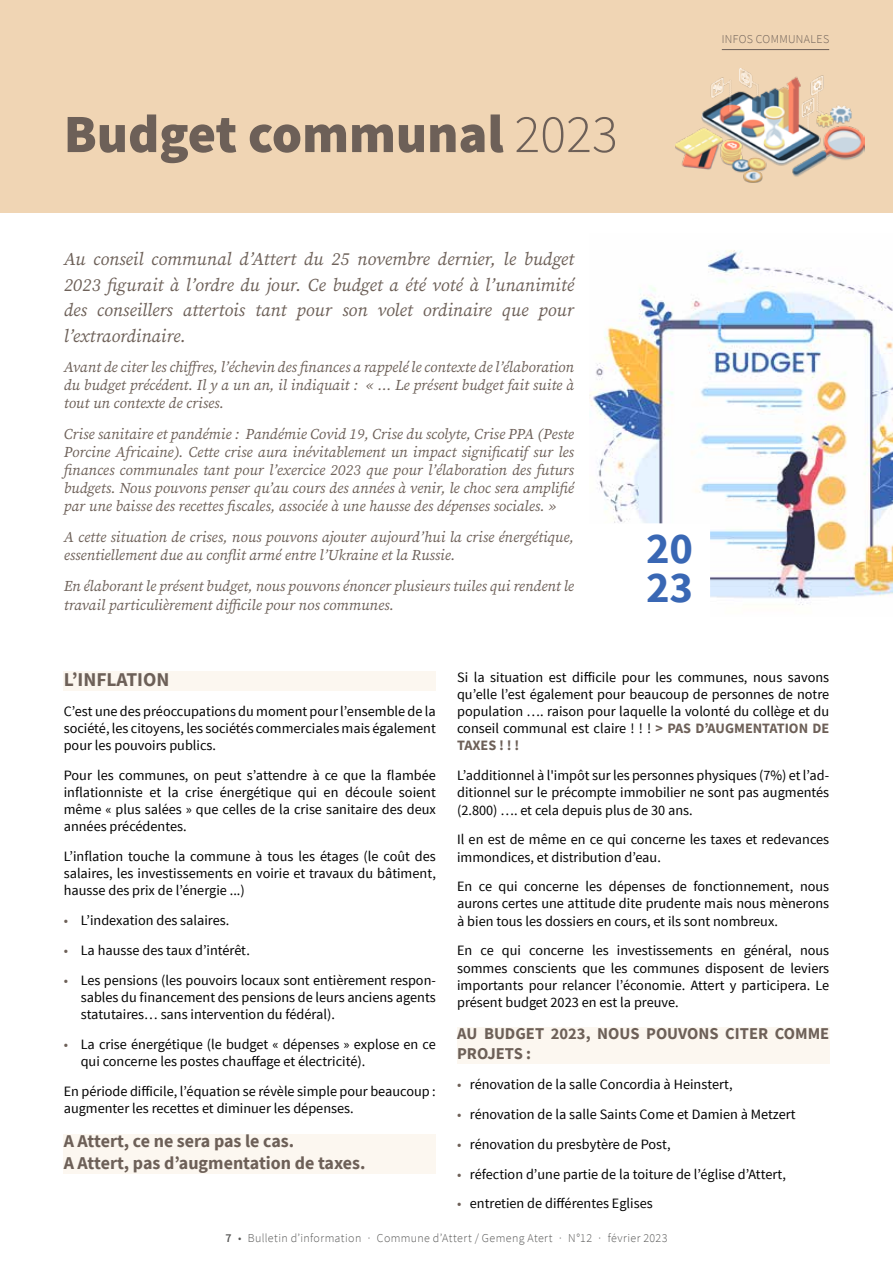
<style>
.page{position:relative;width:893px;height:1263px;background:#fff}
.page>*{position:absolute;margin:0;border:0;box-sizing:border-box;transform-origin:0 0}
.t1{font:900 54px "Source Sans Pro";color:#6d6058}
.t2{font:700 44.55px/39.3px "Source Sans Pro";color:#3967b4}
.t3{font:700 19.5px "Source Sans Pro";color:#6d6058}
.t4{font:italic 18px/25.5px "Source Serif Pro";color:#6d6058;text-align:justify}
.t5{font:700 18px/21.6px "Source Sans Pro";color:#6d6058}
.t6{font:700 16.5px/19.8px "Source Sans Pro";color:#6d6058}
.t7{font:italic 15px/18px "Source Serif Pro";color:#6d6058;text-align:justify}
.t8{font:14.25px/17.1px "Source Sans Pro";color:#000;text-align:justify}
.t9{font:300 12px "Source Sans Pro";letter-spacing:.03em;color:#575756}
.t10{font:300 12px "Source Sans Pro";letter-spacing:.025em;color:#6d6058}
.s1{font-weight:300}
.s2{color:#6d6058}
.s3{font-weight:700;color:#6d6058}
.s4{font-weight:600}
</style>
<div class="page">
<div style="left:0;top:0;width:893px;height:213px;background:#f0d5b4"></div>
<div style="left:64px;top:671px;width:372px;height:20px;background:#fcf7f0"></div>
<div style="left:64px;top:1134px;width:372px;height:39px;background:#fcf7f0"></div>
<div style="left:457px;top:1027px;width:372px;height:36px;background:#fcf7f0"></div>
<img style="left:589px;top:250px;width:304px;height:355px">
<img style="left:676px;top:69px;width:188px;height:114px">
<hr style="left:722px;top:49px;width:107px;height:1px;background:#6d6058">
<h1 class="t1" style="left:64px;top:97px;width:556px">Budget communal <span class="s1">2023</span></h1>
<p class="t10" style="left:722px;top:32px;width:109px">INFOS COMMUNALES</p>
<p class="t4" style="left:64px;top:246px;width:512px">Au conseil communal d’Attert du 25 novembre dernier, le budget 2023 figurait à l’ordre du jour. Ce budget a été voté à l’unanimité des conseillers attertois tant pour son volet ordinaire que pour l’extraordinaire.</p>
<p class="t7" style="left:64px;top:358px;width:512px">Avant de citer les chiffres, l’échevin des finances a rappelé le contexte de l’élaboration du budget précédent. Il y a un an, il indiquait : « … Le présent budget fait suite à tout un contexte de crises.</p>
<p class="t7" style="left:64px;top:425px;width:512px">Crise sanitaire et pandémie : Pandémie Covid 19, Crise du scolyte, Crise PPA (Peste Porcine Africaine). Cette crise aura inévitablement un impact significatif sur les finances communales tant pour l’exercice 2023 que pour l’élaboration des futurs budgets. Nous pouvons penser qu’au cours des années à venir, le choc sera amplifié par une baisse des recettes fiscales, associée à une hausse des dépenses sociales. »</p>
<p class="t7" style="left:64px;top:528px;width:512px">A cette situation de crises, nous pouvons ajouter aujourd’hui la crise énergétique, essentiellement due au conflit armé entre l’Ukraine et la Russie.</p>
<p class="t7" style="left:64px;top:576px;width:512px;line-height:19.8px">En élaborant le présent budget, nous pouvons énoncer plusieurs tuiles qui rendent le travail particulièrement difficile pour nos communes.</p>
<h2 class="t2" style="left:646px;top:528px;width:49px">20<br>23</h2>
<h3 class="t3" style="left:64px;top:666px;width:107px">L’INFLATION</h3>
<p class="t8" style="left:64px;top:703px;width:374px">C’est une des préoccupations du moment pour l’ensemble de la société, les citoyens, les sociétés commerciales mais également pour les pouvoirs publics.</p>
<p class="t8" style="left:64px;top:767px;width:374px">Pour les communes, on peut s’attendre à ce que la flambée inflationniste et la crise énergétique qui en découle soient même « plus salées » que celles de la crise sanitaire des deux années précédentes.</p>
<p class="t8" style="left:64px;top:848px;width:374px">L’inflation touche la commune à tous les étages (le coût des salaires, les investissements en voirie et travaux du bâtiment, hausse des prix de l’énergie ...)</p>
<p class="t8" style="left:64px;top:912px;width:167px"><span class="s2">•</span> L’indexation des salaires.</p>
<p class="t8" style="left:64px;top:942px;width:188px"><span class="s2">•</span> La hausse des taux d’intérêt.</p>
<p class="t8" style="left:81px;top:972px;width:357px;text-indent:-17px"><span class="s2">•</span> Les pensions (les pouvoirs locaux sont entièrement respon&shy;sables du financement des pensions de leurs anciens agents statutaires… sans intervention du fédéral).</p>
<p class="t8" style="left:81px;top:1036px;width:357px;text-indent:-17px"><span class="s2">•</span> La crise énergétique (le budget « dépenses » explose en ce qui concerne les postes chauffage et électricité).</p>
<p class="t8" style="left:64px;top:1083px;width:374px">En période difficile, l’équation se révèle simple pour beaucoup : augmenter les recettes et diminuer les dépenses.</p>
<p class="t5" style="left:64px;top:1130px;width:303px">A Attert, ce ne sera pas le cas.<br>A Attert, pas d’augmentation de taxes.</p>
<p class="t8" style="left:457px;top:669px;width:374px">Si la situation est difficile pour les communes, nous savons qu’elle l’est également pour beaucoup de personnes de notre population …. raison pour laquelle la volonté du collège et du conseil communal est claire ! ! ! <span class="s3">&gt; PAS D’AUGMENTATION DE TAXES ! ! !</span></p>
<p class="t8" style="left:457px;top:767px;width:374px">L’additionnel à l'impôt sur les personnes physiques (7%) et l’ad&shy;ditionnel sur le précompte immobilier ne sont pas augmentés (2.800) …. et cela depuis plus de 30 ans.</p>
<p class="t8" style="left:457px;top:831px;width:374px">Il en est de même en ce qui concerne les taxes et redevances immondices, et distribution d’eau.</p>
<p class="t8" style="left:457px;top:878px;width:374px">En ce qui concerne les dépenses de fonctionnement, nous aurons certes une attitude dite prudente mais nous mènerons à bien tous les dossiers en cours, et ils sont nombreux.</p>
<p class="t8" style="left:457px;top:942px;width:374px">En ce qui concerne les investissements en général, nous sommes conscients que les communes disposent de leviers importants pour relancer l’économie. Attert y participera. Le présent budget 2023 en est la preuve.</p>
<p class="t6" style="left:457px;top:1024px;width:374px">AU BUDGET 2023, NOUS POUVONS CITER COMME<br>PROJETS :</p>
<p class="t8" style="left:457px;top:1076px;width:277px"><span class="s2">•</span> rénovation de la salle Concordia à Heinstert,</p>
<p class="t8" style="left:457px;top:1106px;width:340px"><span class="s2">•</span> rénovation de la salle Saints Come et Damien à Metzert</p>
<p class="t8" style="left:457px;top:1136px;width:215px"><span class="s2">•</span> rénovation du presbytère de Post,</p>
<p class="t8" style="left:457px;top:1165px;width:330px"><span class="s2">•</span> réfection d’une partie de la toiture de l’église d’Attert,</p>
<p class="t8" style="left:457px;top:1195px;width:197px"><span class="s2">•</span> entretien de différentes Eglises</p>
<p class="t9" style="left:225px;top:1230px;width:444px"><span class="s4">7</span> • Bulletin d’information · Commune d’Attert / Gemeng Atert · N°12 · février 2023</p>
</div>
